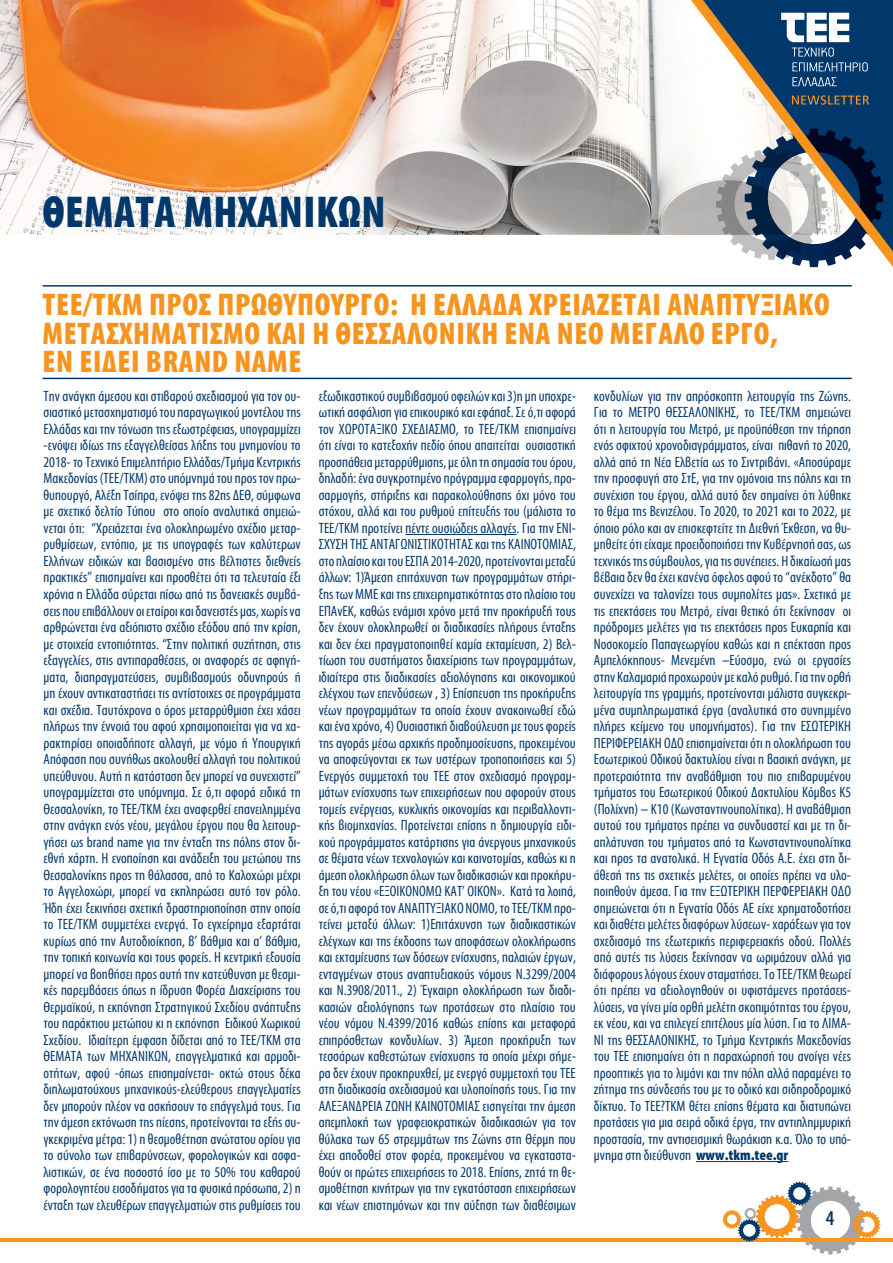
<style>
.page{position:relative;width:893px;height:1263px;background:#fff}
.page>*{position:absolute;margin:0;border:0;box-sizing:border-box;transform-origin:0 0}
.t1{font:700 45px "Myriad Condensed Greek";letter-spacing:.01em;color:#00386c}
.t2{font:700 31.5px "Myriad Condensed Greek";letter-spacing:.02em;color:#f7941e}
.t3{font:500 21px "Myriad Condensed Greek";color:#00386c}
.t4{font:15px/16.5px "Myriad Condensed Greek";color:#00386c;text-align:justify}
.s1{font-weight:700}
</style>
<div class="page">
<hr style="left:0;top:1238px;width:893px;height:3px;background:#f7941e">
<svg style="left:723px;top:1182px;width:157px;height:72px"></svg>
<img style="left:0;top:0;width:691px;height:234px">
<svg style="left:691px;top:0;width:202px;height:267px"></svg>
<svg style="left:792px;top:95px;width:77px;height:10px"></svg>
<svg style="left:781px;top:13px;width:87px;height:58px"></svg>
<svg style="left:792px;top:77px;width:45px;height:9px"></svg>
<hr style="left:43px;top:285px;width:809px;height:2px;background:#00386c">
<hr style="left:43px;top:378px;width:809px;height:1px;background:#00386c">
<hr style="left:405px;top:534px;width:111px;height:1px;background:#00386c">
<hr style="left:696px;top:1161px;width:92px;height:1px;background:#00386c">
<h1 class="t1" style="left:43px;top:189px;width:345px">ΘΕΜΑΤΑ ΜΗΧΑΝΙΚΩΝ</h1>
<h2 class="t2" style="left:43px;top:288px;width:421px">ΤΕΕ/ΤΚΜ προς πρωθυπουργό: Η Ελλάδα</h2>
<h2 class="t2" style="left:529px;top:288px;width:15px">χρειά</h2>
<h2 class="t2" style="left:597px;top:288px;width:27px">ζεται</h2>
<h2 class="t2" style="left:667px;top:288px;width:121px">αναπτυξιακό</h2>
<h2 class="t2" style="left:43px;top:317px;width:17px">μετασχηματισμό</h2>
<h2 class="t2" style="left:266px;top:317px;width:101px">και η Θεσσαλονίκη</h2>
<h2 class="t2" style="left:505px;top:317px;width:275px">ένα νέο μεγάλο έργο,</h2>
<h2 class="t2" style="left:43px;top:345px;width:50px">εν είδει</h2>
<h2 class="t2" style="left:146px;top:345px;width:157px">brand name</h2>
<p class="t4" style="left:44px;top:388px;width:259px">Την ανάγκη άμεσου και στιβαρού σχεδιασμού για τον ου&shy;σιαστικό μετασχηματισμό του παραγωγικού μοντέλου της Ελλάδας και την τόνωση της εξωστρέφειας, υπογραμμίζει -ενόψει ιδίως της εξαγγελθείσας λήξης του μνημονίου το 2018- το Τεχνικό Επιμελητήριο Ελλάδας/Τμήμα Κεντρικής Μακεδονίας (ΤΕΕ/ΤΚΜ) στο υπόμνημά του προς τον πρω&shy;θυπουργό, Αλέξη Τσίπρα, ενόψει της 82ης ΔΕΘ, σύμφωνα με σχετικό δελτίο Τύπου στο οποίο αναλυτικά σημειώ&shy;νεται ότι: “Χρειάζεται ένα ολοκληρωμένο σχέδιο μεταρ&shy;ρυθμίσεων, εντόπιο, με τις υπογραφές των καλύτερων Ελλήνων ειδικών και βασισμένο στις βέλτιστες διεθνείς πρακτικές” επισημαίνει και προσθέτει ότι τα τελευταία έξι χρόνια η Ελλάδα σύρεται πίσω από τις δανειακές συμβά&shy;σεις που επιβάλλουν οι εταίροι και δανειστές μας, χωρίς να αρθρώνεται ένα αξιόπιστο σχέδιο εξόδου από την κρίση, με στοιχεία εντοπιότητας. “Στην πολιτική συζήτηση, στις εξαγγελίες, στις αντιπαραθέσεις, οι αναφορές σε αφηγή&shy;ματα, διαπραγματεύσεις, συμβιβασμούς οδυνηρούς ή μη έχουν αντικαταστήσει τις αντίστοιχες σε προγράμματα και σχέδια. Ταυτόχρονα ο όρος μεταρρύθμιση έχει χάσει πλήρως την έννοιά του αφού χρησιμοποιείται για να χα&shy;ρακτηρίσει οποιαδήποτε αλλαγή, με νόμο ή Υπουργική Απόφαση που συνήθως ακολουθεί αλλαγή του πολιτικού υπεύθυνου. Αυτή η κατάσταση δεν μπορεί να συνεχιστεί” υπογραμμίζεται στο υπόμνημα. Σε ό,τι αφορά ειδικά τη Θεσσαλονίκη, το ΤΕΕ/ΤΚΜ έχει αναφερθεί επανειλημμένα στην ανάγκη ενός νέου, μεγάλου έργου που θα λειτουρ&shy;γήσει ως brand name για την ένταξη της πόλης στον δι&shy;εθνή χάρτη. Η ενοποίηση και ανάδειξη του μετώπου της Θεσσαλονίκης προς τη θάλασσα, από το Καλοχώρι μέχρι το Αγγελοχώρι, μπορεί να εκπληρώσει αυτό τον ρόλο.<br>Ήδη έχει ξεκινήσει σχετική δραστηριοποίηση στην οποία το ΤΕΕ/ΤΚΜ συμμετέχει ενεργά. Το εγχείρημα εξαρτάται κυρίως από την Αυτοδιοίκηση, β’ βάθμια και α’ βάθμια, την τοπική κοινωνία και τους φορείς. Η κεντρική εξουσία μπορεί να βοηθήσει προς αυτή την κατεύθυνση με θεσμι&shy;κές παρεμβάσεις όπως η ίδρυση Φορέα Διαχείρισης του Θερμαϊκού, η εκπόνηση Στρατηγικού Σχεδίου ανάπτυξης του παράκτιου μετώπου κι η εκπόνηση Ειδικού Χωρικού Σχεδίου. Ιδιαίτερη έμφαση δίδεται από το ΤΕΕ/ΤΚΜ στα ΘΕΜΑΤΑ των ΜΗΧΑΝΙΚΩΝ, επαγγελματικά και αρμοδι&shy;οτήτων, αφού -όπως επισημαίνεται- οκτώ στους δέκα διπλωματούχους μηχανικούς-ελεύθερους επαγγελματίες δεν μπορούν πλέον να ασκήσουν το επάγγελμά τους. Για την άμεση εκτόνωση της πίεσης, προτείνονται τα εξής συ&shy;γκεκριμένα μέτρα: 1) η θεσμοθέτηση ανώτατου ορίου για το σύνολο των επιβαρύνσεων, φορολογικών και ασφα&shy;λιστικών, σε ένα ποσοστό ίσο με το 50% του καθαρού φορολογητέου εισοδήματος για τα φυσικά πρόσωπα, 2) η ένταξη των ελευθέρων επαγγελματιών στις ρυθμίσεις του</p>
<p class="t4" style="left:319px;top:388px;width:259px">εξωδικαστικού συμβιβασμού οφειλών και 3)η μη υποχρε&shy;ωτική ασφάλιση για επικουρικό και εφάπαξ. Σε ό,τι αφορά τον ΧΩΡΟΤΑΞΙΚΟ ΣΧΕΔΙΑΣΜΟ, το ΤΕΕ/ΤΚΜ επισημαίνει ότι είναι το κατεξοχήν πεδίο όπου απαιτείται ουσιαστική προσπάθεια μεταρρύθμισης, με όλη τη σημασία του όρου, δηλαδή: ένα συγκροτημένο πρόγραμμα εφαρμογής, προ&shy;σαρμογής, στήριξης και παρακολούθησης όχι μόνο του στόχου, αλλά και του ρυθμού επίτευξής του (μάλιστα το ΤΕΕ/ΤΚΜ προτείνει πέντε ουσιώδεις αλλαγές. Για την ΕΝΙ-ΣΧΥΣΗ ΤΗΣ ΑΝΤΑΓΩΝΙΣΤΙΚΟΤΗΤΑΣ και της ΚΑΙΝΟΤΟΜΙΑΣ, στο πλαίσιο και του ΕΣΠΑ 2014-2020, προτείνονται μεταξύ άλλων: 1)Άμεση επιτάχυνση των προγραμμάτων στήρι&shy;ξης των ΜΜΕ και της επιχειρηματικότητας στο πλαίσιο του ΕΠΑνΕΚ, καθώς ενάμισι χρόνο μετά την προκήρυξή τους δεν έχουν ολοκληρωθεί οι διαδικασίες πλήρους ένταξης και δεν έχει πραγματοποιηθεί καμία εκταμίευση, 2) Βελ&shy;τίωση του συστήματος διαχείρισης των προγραμμάτων, ιδιαίτερα στις διαδικασίες αξιολόγησης και οικονομικού ελέγχου των επενδύσεων , 3) Επίσπευση της προκήρυξης νέων προγραμμάτων τα οποία έχουν ανακοινωθεί εδώ και ένα χρόνο, 4) Ουσιαστική διαβούλευση με τους φορείς της αγοράς μέσω αρχικής προδημοσίευσης, προκειμένου να αποφεύγονται εκ των υστέρων τροποποιήσεις και 5)<br>Ενεργός συμμετοχή του ΤΕΕ στον σχεδιασμό προγραμ&shy;μάτων ενίσχυσης των επιχειρήσεων που αφορούν στους τομείς ενέργειας, κυκλικής οικονομίας και περιβαλλοντι&shy;κής βιομηχανίας. Προτείνεται επίσης η δημιουργία ειδι&shy;κού προγράμματος κατάρτισης για άνεργους μηχανικούς σε θέματα νέων τεχνολογιών και καινοτομίας, καθώς κι η άμεση ολοκλήρωση όλων των διαδικασιών και προκήρυ&shy;ξη του νέου «ΕΞΟΙΚΟΝΟΜΩ ΚΑΤ’ ΟΙΚΟΝ». Κατά τα λοιπά, σε ό,τι αφορά τον ΑΝΑΠΤΥΞΙΑΚΟ ΝΟΜΟ, το ΤΕΕ/ΤΚΜ προ&shy;τείνει μεταξύ άλλων: 1)Επιτάχυνση των διαδικαστικών ελέγχων και της έκδοσης των αποφάσεων ολοκλήρωσης και εκταμίευσης των δόσεων ενίσχυσης, παλαιών έργων, ενταγμένων στους αναπτυξιακούς νόμους Ν.3299/2004 και Ν.3908/2011., 2) Έγκαιρη ολοκλήρωση των διαδι&shy;κασιών αξιολόγησης των προτάσεων στο πλαίσιο του νέου νόμου Ν.4399/2016 καθώς επίσης και μεταφορά επιπρόσθετων κονδυλίων. 3) Άμεση προκήρυξη των τεσσάρων καθεστώτων ενίσχυσης τα οποία μέχρι σήμε&shy;ρα δεν έχουν προκηρυχθεί, με ενεργό συμμετοχή του ΤΕΕ στη διαδικασία σχεδιασμού και υλοποίησής τους. Για την ΑΛΕΞΑΝΔΡΕΙΑ ΖΩΝΗ ΚΑΙΝΟΤΟΜΙΑΣ εισηγείται την άμεση απεμπλοκή των γραφειοκρατικών διαδικασιών για τον θύλακα των 65 στρεμμάτων της Ζώνης στη Θέρμη που έχει αποδοθεί στον φορέα, προκειμένου να εγκαταστα&shy;θούν οι πρώτες επιχειρήσεις το 2018. Επίσης, ζητά τη θε&shy;σμοθέτηση κινήτρων για την εγκατάσταση επιχειρήσεων και νέων επιστημόνων και την αύξηση των διαθέσιμων</p>
<p class="t4" style="left:594px;top:388px;width:259px">κονδυλίων για την απρόσκοπτη λειτουργία της Ζώνης.<br>Για το ΜΕΤΡΟ ΘΕΣΣΑΛΟΝΙΚΗΣ, το ΤΕΕ/ΤΚΜ σημειώνει ότι η λειτουργία του Μετρό, με προϋπόθεση την τήρηση ενός σφιχτού χρονοδιαγράμματος, είναι πιθανή το 2020, αλλά από τη Νέα Ελβετία ως το Σιντριβάνι. «Αποσύραμε την προσφυγή στο ΣτΕ, για την ομόνοια της πόλης και τη συνέχιση του έργου, αλλά αυτό δεν σημαίνει ότι λύθηκε το θέμα της Βενιζέλου. Το 2020, το 2021 και το 2022, με όποιο ρόλο και αν επισκεφτείτε τη Διεθνή Έκθεση, να θυ&shy;μηθείτε ότι είχαμε προειδοποιήσει την Κυβέρνησή σας, ως τεχνικός της σύμβουλος, για τις συνέπειες. Η δικαίωσή μας βέβαια δεν θα έχει κανένα όφελος αφού το “ανέκδοτο” θα συνεχίζει να ταλανίζει τους συμπολίτες μας». Σχετικά με τις επεκτάσεις του Μετρό, είναι θετικό ότι ξεκίνησαν οι πρόδρομες μελέτες για τις επεκτάσεις προς Ευκαρπία και Νοσοκομείο Παπαγεωργίου καθώς και η επέκταση προς Αμπελόκηπους- Μενεμένη –Εύοσμο, ενώ οι εργασίες στην Καλαμαριά προχωρούν με καλό ρυθμό. Για την ορθή λειτουργία της γραμμής, προτείνονται μάλιστα συγκεκρι&shy;μένα συμπληρωματικά έργα (αναλυτικά στο συνημμένο πλήρες κείμενο του υπομνήματος). Για την ΕΣΩΤΕΡΙΚΗ ΠΕΡΙΦΕΡΕΙΑΚΗ ΟΔΟ επισημαίνεται ότι η ολοκλήρωση του Εσωτερικού Οδικού δακτυλίου είναι η βασική ανάγκη, με προτεραιότητα την αναβάθμιση του πιο επιβαρυμένου τμήματος του Εσωτερικού Οδικού Δακτυλίου Κόμβος Κ5 (Πολίχνη) – Κ10 (Κωνσταντινουπολίτικα). Η αναβάθμιση αυτού του τμήματος πρέπει να συνδυαστεί και με τη δι&shy;απλάτυνση του τμήματος από τα Κωνσταντινουπολίτικα και προς τα ανατολικά. Η Εγνατία Οδός Α.Ε. έχει στη δι&shy;άθεσή της τις σχετικές μελέτες, οι οποίες πρέπει να υλο&shy;ποιηθούν άμεσα. Για την ΕΞΩΤΕΡΙΚΗ ΠΕΡΦΕΡΕΙΑΚΗ ΟΔΟ σημειώνεται ότι η Εγνατία Οδός ΑΕ είχε χρηματοδοτήσει και διαθέτει μελέτες διαφόρων λύσεων- χαράξεων για τον σχεδιασμό της εξωτερικής περιφερειακής οδού. Πολλές από αυτές τις λύσεις ξεκίνησαν να ωριμάζουν αλλά για διάφορους λόγους έχουν σταματήσει. Το ΤΕΕ/ΤΚΜ θεωρεί ότι πρέπει να αξιολογηθούν οι υφιστάμενες προτάσεις&shy;λύσεις, να γίνει μία ορθή μελέτη σκοπιμότητας του έργου, εκ νέου, και να επιλεγεί επιτέλους μία λύση. Για το ΛΙΜΑ-ΝΙ της ΘΕΣΣΑΛΟΝΙΚΗΣ, το Τμήμα Κεντρικής Μακεδονίας του ΤΕΕ επισημαίνει ότι η παραχώρησή του ανοίγει νέες προοπτικές για το λιμάνι και την πόλη αλλά παραμένει το ζήτημα της σύνδεσής του με το οδικό και σιδηροδρομικό δίκτυο. Το ΤΕΕ?ΤΚΜ θέτει επίσης θέματα και διατυπώνει προτάσεις για μια σειρά οδικά έργα, την αντιπλημμυρική προστασία, την αντισεισμική θωράκιση κ.α. Όλο το υπό&shy;μνημα στη διεύθυνση <span class="s1">www.tkm.tee.gr</span></p>
<h3 class="t3" style="left:826px;top:1208px;width:10px">4</h3>
</div>
